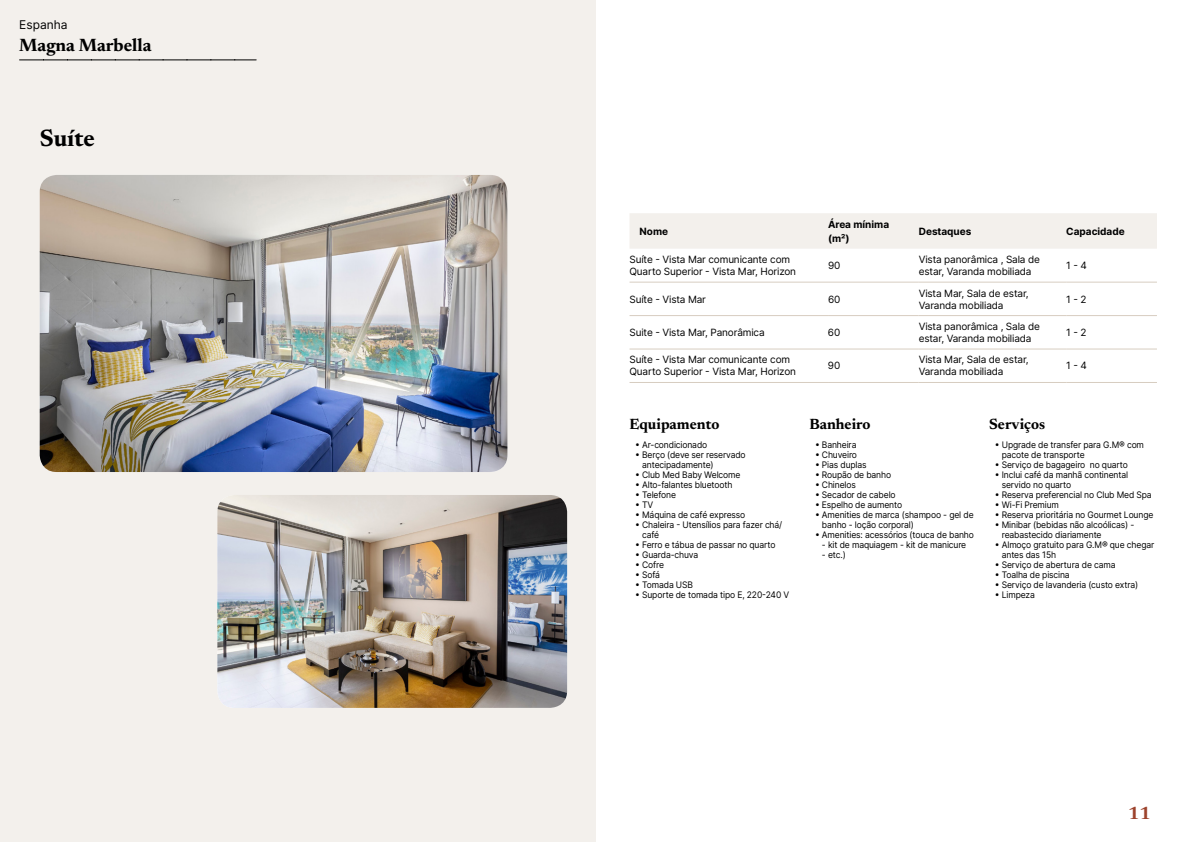
<style>
.page{position:relative;width:1191px;height:842px;background:#fff}
.page>*{position:absolute;margin:0;border:0;box-sizing:border-box;transform-origin:0 0}
.t1{font:700 24px "Newsreader 24 pt";color:#000}
.t2{font:700 18px "Newsreader 24 pt";color:#000}
.t3{font:700 18px "Newsreader 24 pt";color:#9d432c}
.t4{font:700 15px "Newsreader 24 pt";color:#000}
.t5{font:12px "Inter";color:#000}
.t6{font:10px/12px "Inter";letter-spacing:-.015em;color:#000}
.t7{font:700 10px/14px "Inter";color:#000}
.t8{font:9px/10px "Inter";letter-spacing:-.015em;color:#000;scale:.95 1}
</style>
<div class="page">
<div style="left:0;top:0;width:595px;height:842px;background:#f3f0ec"></div>
<img style="left:40px;top:175px;width:467px;height:297px">
<img style="left:217px;top:495px;width:350px;height:213px">
<svg style="left:20px;top:60px;width:236px;height:1px"></svg>
<div style="left:630px;top:213px;width:527px;height:36px;background:#f3f0ec"></div>
<hr style="left:629px;top:282px;width:199px;height:1px;background:#d7cdc1">
<hr style="left:828px;top:282px;width:90px;height:1px;background:#d7cdc1">
<hr style="left:918px;top:282px;width:148px;height:1px;background:#d7cdc1">
<hr style="left:1066px;top:282px;width:91px;height:1px;background:#d7cdc1">
<hr style="left:629px;top:315px;width:199px;height:1px;background:#d7cdc1">
<hr style="left:828px;top:315px;width:90px;height:1px;background:#d7cdc1">
<hr style="left:918px;top:315px;width:148px;height:1px;background:#d7cdc1">
<hr style="left:1066px;top:315px;width:91px;height:1px;background:#d7cdc1">
<hr style="left:629px;top:348px;width:199px;height:1px;background:#d7cdc1">
<hr style="left:828px;top:348px;width:90px;height:1px;background:#d7cdc1">
<hr style="left:918px;top:348px;width:148px;height:1px;background:#d7cdc1">
<hr style="left:1066px;top:348px;width:91px;height:1px;background:#d7cdc1">
<hr style="left:629px;top:382px;width:199px;height:1px;background:#d7cdc1">
<hr style="left:828px;top:382px;width:90px;height:1px;background:#d7cdc1">
<hr style="left:918px;top:382px;width:148px;height:1px;background:#d7cdc1">
<hr style="left:1066px;top:382px;width:91px;height:1px;background:#d7cdc1">
<h3 class="t5" style="left:19px;top:15px;width:50px">Espanha</h3>
<h2 class="t2" style="left:19px;top:32px;width:134px">Magna Marbella</h2>
<h1 class="t1" style="left:40px;top:121px;width:57px">Suíte</h1>
<p class="t7" style="left:639px;top:224px;width:30px">Nome</p>
<p class="t7" style="left:828px;top:217px;width:63px">Área mínima (m²)</p>
<p class="t7" style="left:918px;top:224px;width:54px">Destaques</p>
<p class="t7" style="left:1066px;top:224px;width:60px">Capacidade</p>
<p class="t6" style="left:629px;top:253px;width:168px">Suíte - Vista Mar comunicante com<br>Quarto Superior - Vista Mar, Horizon</p>
<p class="t6" style="left:828px;top:259px;width:14px">90</p>
<p class="t6" style="left:918px;top:253px;width:123px">Vista panorâmica , Sala de estar, Varanda mobiliada</p>
<p class="t6" style="left:1066px;top:259px;width:22px">1 - 4</p>
<p class="t6" style="left:629px;top:293px;width:78px">Suíte - Vista Mar</p>
<p class="t6" style="left:828px;top:293px;width:14px">60</p>
<p class="t6" style="left:918px;top:287px;width:111px">Vista Mar, Sala de estar,<br>Varanda mobiliada</p>
<p class="t6" style="left:1066px;top:293px;width:22px">1 - 2</p>
<p class="t6" style="left:629px;top:326px;width:137px">Suite - Vista Mar, Panorâmica</p>
<p class="t6" style="left:828px;top:326px;width:14px">60</p>
<p class="t6" style="left:918px;top:320px;width:123px">Vista panorâmica , Sala de estar, Varanda mobiliada</p>
<p class="t6" style="left:1066px;top:326px;width:22px">1 - 2</p>
<p class="t6" style="left:629px;top:354px;width:168px">Suíte - Vista Mar comunicante com<br>Quarto Superior - Vista Mar, Horizon</p>
<p class="t6" style="left:828px;top:360px;width:14px">90</p>
<p class="t6" style="left:918px;top:354px;width:111px">Vista Mar, Sala de estar,<br>Varanda mobiliada</p>
<p class="t6" style="left:1066px;top:360px;width:22px">1 - 4</p>
<h3 class="t4" style="left:629px;top:414px;width:91px">Equipamento</h3>
<p class="t8" style="left:635px;top:439px;width:77px">• Ar-condicionado</p>
<p class="t8" style="left:642px;top:449px;width:111px;text-indent:-7px">• Berço (deve ser reservado antecipadamente)</p>
<p class="t8" style="left:635px;top:469px;width:112px">• Club Med Baby Welcome</p>
<p class="t8" style="left:635px;top:479px;width:104px">• Alto-falantes bluetooth</p>
<p class="t8" style="left:635px;top:489px;width:44px">• Telefone</p>
<p class="t8" style="left:635px;top:499px;width:21px">• TV</p>
<p class="t8" style="left:635px;top:509px;width:117px">• Máquina de café expresso</p>
<p class="t8" style="left:642px;top:519px;width:149px;text-indent:-7px">• Chaleira - Utensílios para fazer chá/ café</p>
<p class="t8" style="left:635px;top:539px;width:149px">• Ferro e tábua de passar no quarto</p>
<p class="t8" style="left:635px;top:549px;width:68px">• Guarda-chuva</p>
<p class="t8" style="left:635px;top:559px;width:32px">• Cofre</p>
<p class="t8" style="left:635px;top:569px;width:28px">• Sofá</p>
<p class="t8" style="left:635px;top:579px;width:62px">• Tomada USB</p>
<p class="t8" style="left:635px;top:589px;width:164px">• Suporte de tomada tipo E, 220-240 V</p>
<h3 class="t4" style="left:809px;top:414px;width:63px">Banheiro</h3>
<p class="t8" style="left:815px;top:439px;width:45px">• Banheira</p>
<p class="t8" style="left:815px;top:449px;width:46px">• Chuveiro</p>
<p class="t8" style="left:815px;top:459px;width:56px">• Pias duplas</p>
<p class="t8" style="left:815px;top:469px;width:82px">• Roupão de banho</p>
<p class="t8" style="left:815px;top:479px;width:45px">• Chinelos</p>
<p class="t8" style="left:815px;top:489px;width:86px">• Secador de cabelo</p>
<p class="t8" style="left:815px;top:499px;width:93px">• Espelho de aumento</p>
<p class="t8" style="left:822px;top:509px;width:161px;text-indent:-7px">• Amenities de marca (shampoo - gel de banho - loção corporal)</p>
<p class="t8" style="left:815px;top:529px;width:169px">• Amenities: acessórios (touca de banho</p>
<p class="t8" style="left:822px;top:539px;width:153px">- kit de maquiagem - kit de manicure</p>
<p class="t8" style="left:822px;top:549px;width:27px">- etc.)</p>
<h3 class="t4" style="left:989px;top:414px;width:57px">Serviços</h3>
<p class="t8" style="left:1001px;top:439px;width:151px;text-indent:-7px">• Upgrade de transfer para G.M® com pacote de transporte</p>
<p class="t8" style="left:994px;top:459px;width:142px">• Serviço de bagageiro no quarto</p>
<p class="t8" style="left:1001px;top:469px;width:135px;text-indent:-7px">• Inclui café da manhã continental servido no quarto</p>
<p class="t8" style="left:994px;top:489px;width:167px">• Reserva preferencial no Club Med Spa</p>
<p class="t8" style="left:994px;top:499px;width:69px">• Wi-Fi Premium</p>
<p class="t8" style="left:994px;top:509px;width:168px">• Reserva prioritária no Gourmet Lounge</p>
<p class="t8" style="left:1001px;top:519px;width:141px;text-indent:-7px">• Minibar (bebidas não alcoólicas) - reabastecido diariamente</p>
<p class="t8" style="left:1001px;top:539px;width:162px;text-indent:-7px">• Almoço gratuito para G.M® que chegar antes das 15h</p>
<p class="t8" style="left:994px;top:559px;width:129px">• Serviço de abertura de cama</p>
<p class="t8" style="left:994px;top:569px;width:80px">• Toalha de piscina</p>
<p class="t8" style="left:994px;top:579px;width:152px">• Serviço de lavanderia (custo extra)</p>
<p class="t8" style="left:994px;top:589px;width:44px">• Limpeza</p>
<h2 class="t3" style="left:1128px;top:800px;width:24px">11</h2>
</div>
